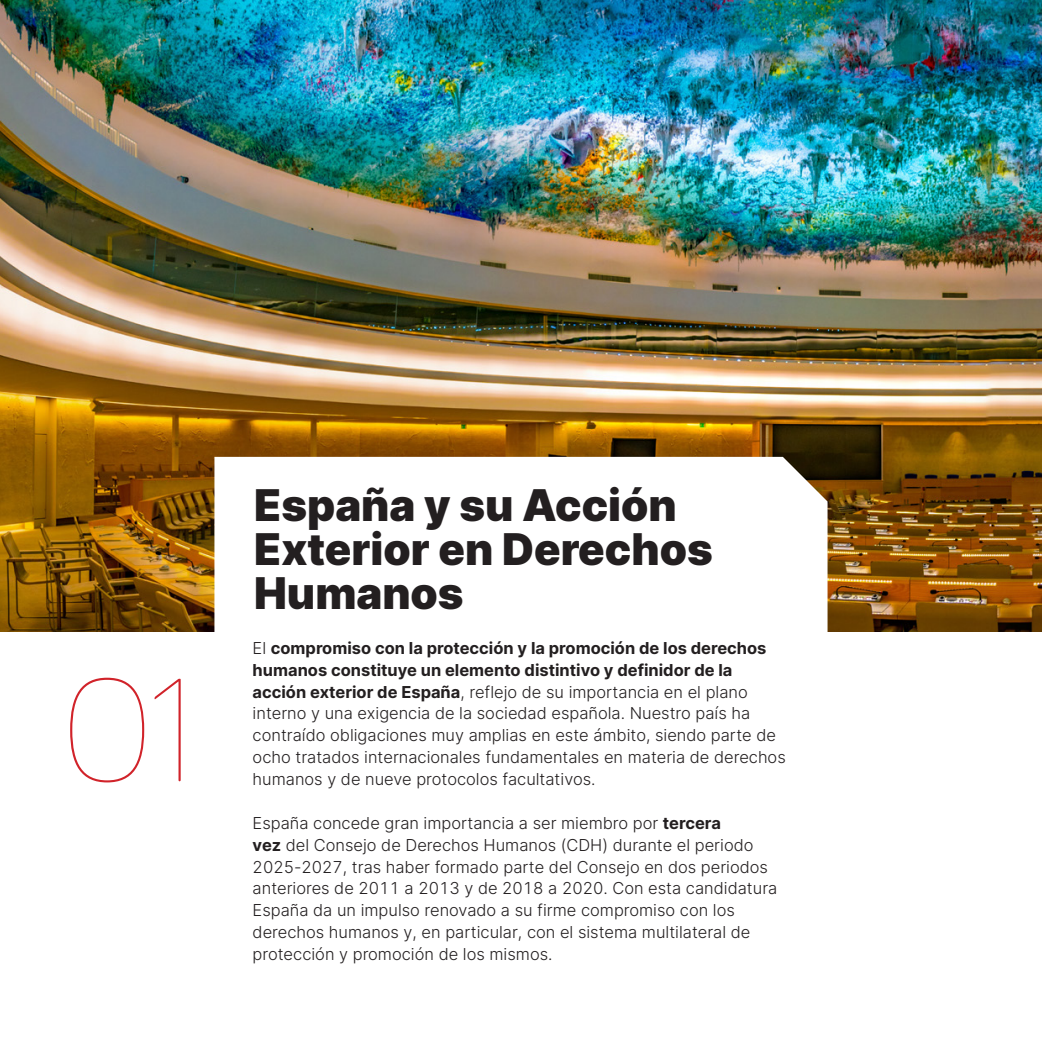
<style>
.page{position:relative;width:1042px;height:1042px;background:#fff}
.page>*{position:absolute;margin:0;border:0;box-sizing:border-box;transform-origin:0 0}
.t1{font:100 143.15px "Cocogoose Classic";color:#d1232a}
.t2{font:900 43.75px/43.8px "Inter";color:#231f20}
.TEXTO{font:300 16.45px/21.9px "Inter";color:#231f20}
.s1{font-weight:700}
</style>
<div class="page">
<img style="left:0;top:0;width:1042px;height:632px">
<svg style="left:214px;top:457px;width:613px;height:175px"></svg>
<p class="t1" style="left:63px;top:629px;width:135px">01</p>
<p class="t2" style="left:254px;top:482px;width:460px">España y su Acción<br>Exterior en Derechos<br>Humanos</p>
<p class="TEXTO" style="left:253px;top:637px;width:535px">El <span class="s1">compromiso con la protección y la promoción de los derechos humanos constituye un elemento distintivo y definidor de la acción exterior de España</span>, reflejo de su importancia en el plano interno y una exigencia de la sociedad española. Nuestro país ha contraído obligaciones muy amplias en este ámbito, siendo parte de ocho tratados internacionales fundamentales en materia de derechos humanos y de nueve protocolos facultativos.</p>
<p class="TEXTO" style="left:253px;top:812px;width:526px">España concede gran importancia a ser miembro por <span class="s1">tercera<br>vez</span> del Consejo de Derechos Humanos (CDH) durante el periodo 2025-2027, tras haber formado parte del Consejo en dos periodos anteriores de 2011 a 2013 y de 2018 a 2020. Con esta candidatura España da un impulso renovado a su firme compromiso con los derechos humanos y, en particular, con el sistema multilateral de protección y promoción de los mismos.</p>
</div>
